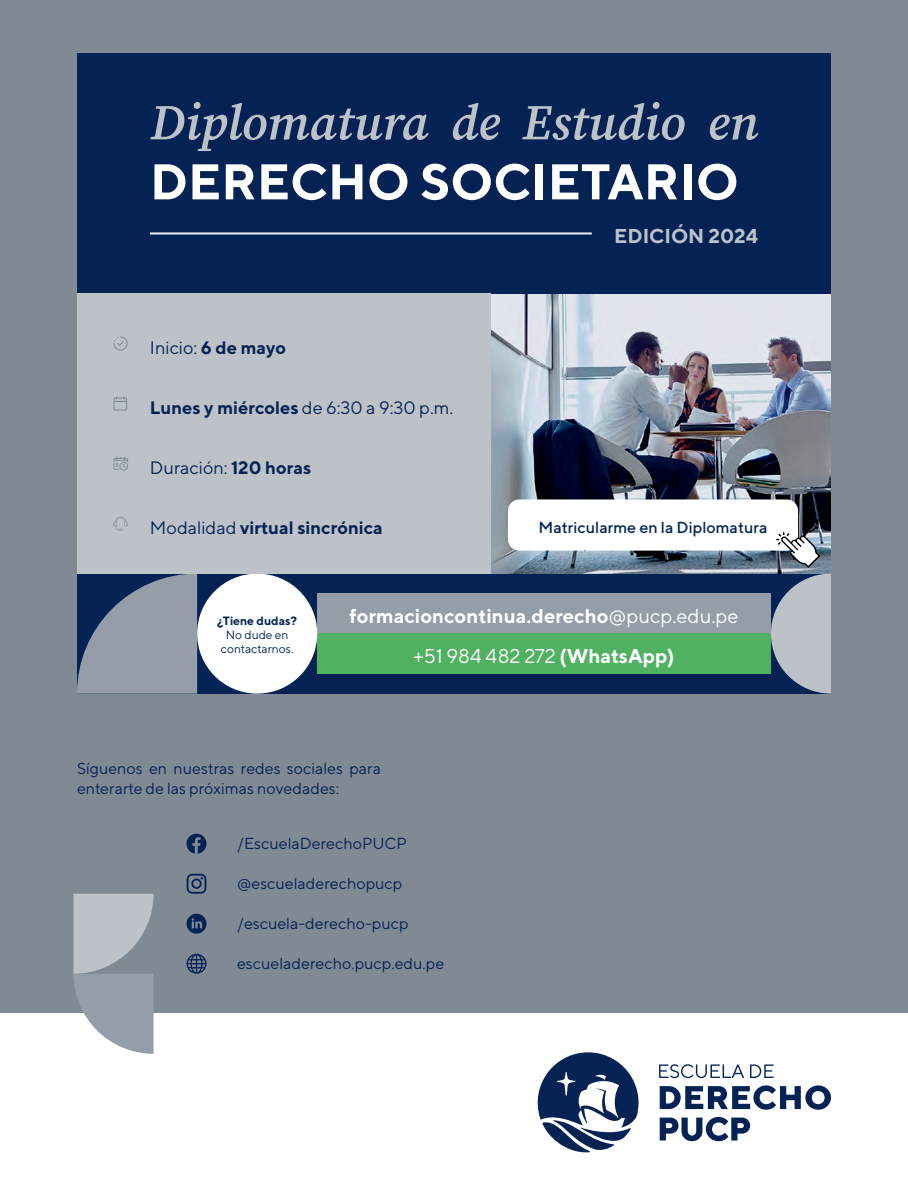
<style>
.page{position:relative;width:908px;height:1191px;background:#fff}
.page>*{position:absolute;margin:0;border:0;box-sizing:border-box;transform-origin:0 0}
.t1{font:italic 600 50px "Source Serif Pro";color:#bcc2c8}
.t2{font:700 50px "TT Norms";color:#fff}
.t3{font:700 20px "TT Norms";color:#fff}
.t4{font:20px "TT Norms";color:#fff}
.t5{font:700 20px "TT Norms";color:#bcc2c8}
.t6{font:700 18px "TT Norms";color:#042354}
.t7{font:18px "TT Norms";color:#042354}
.t8{font:16px/20px "TT Norms";color:#042354}
.t9{font:500 16px "TT Norms";color:#042354}
.t10{font:12px/14px "TT Norms";color:#042354;text-align:center}
.t11{font:700 12px "TT Norms";color:#042354}
.s1{font-weight:700}
.s2{font-weight:400}
</style>
<div class="page">
<div style="left:0;top:0;width:907px;height:1191px;background:#808a94"></div>
<div style="left:77px;top:573px;width:753px;height:120px;background:#042354"></div>
<div style="left:317px;top:593px;width:453px;height:40px;background:#949da8"></div>
<div style="left:317px;top:633px;width:453px;height:40px;background:#50b161"></div>
<svg style="left:186px;top:833px;width:20px;height:20px"></svg>
<svg style="left:186px;top:873px;width:20px;height:20px"></svg>
<svg style="left:186px;top:913px;width:20px;height:20px"></svg>
<svg style="left:186px;top:953px;width:20px;height:20px"></svg>
<img style="left:490px;top:293px;width:340px;height:280px">
<div style="left:197px;top:573px;width:120px;height:120px;background:#fff;border-radius:50%"></div>
<svg style="left:77px;top:573px;width:120px;height:120px"></svg>
<div style="left:77px;top:53px;width:753px;height:240px;background:#042354"></div>
<hr style="left:150px;top:232px;width:441px;height:2px;background:#eee">
<div style="left:77px;top:293px;width:413px;height:280px;background:#bcc2c8"></div>
<svg style="left:113px;top:396px;width:14px;height:14px"></svg>
<svg style="left:113px;top:336px;width:15px;height:14px"></svg>
<svg style="left:113px;top:516px;width:15px;height:14px"></svg>
<svg style="left:113px;top:456px;width:15px;height:14px"></svg>
<div style="left:507px;top:499px;width:290px;height:51px;background:#fff;border-radius:11px"></div>
<svg style="left:770px;top:532px;width:60px;height:161px"></svg>
<div style="left:0;top:1013px;width:907px;height:178px;background:#fff"></div>
<svg style="left:537px;top:1052px;width:101px;height:101px"></svg>
<svg style="left:659px;top:1064px;width:84px;height:14px"></svg>
<svg style="left:750px;top:1064px;width:23px;height:14px"></svg>
<svg style="left:659px;top:1085px;width:171px;height:24px"></svg>
<svg style="left:659px;top:1117px;width:90px;height:24px"></svg>
<svg style="left:73px;top:893px;width:80px;height:160px"></svg>
<h1 class="t1" style="left:150px;top:89px;width:609px">Diplomatura de Estudio en</h1>
<h1 class="t2" style="left:150px;top:150px;width:590px">DERECHO SOCIETARIO</h1>
<p class="t5" style="left:614px;top:223px;width:145px">EDICIÓN 2024</p>
<p class="t7" style="left:150px;top:336px;width:137px">Inicio: <span class="s1">6 de mayo</span></p>
<p class="t6" style="left:150px;top:396px;width:304px">Lunes y miércoles <span class="s2">de 6:30 a 9:30 p.m.</span></p>
<p class="t7" style="left:150px;top:456px;width:163px">Duración: <span class="s1">120 horas</span></p>
<p class="t6" style="left:150px;top:516px;width:234px"><span class="s2">Modalidad</span> virtual sincrónica</p>
<p class="t9" style="left:538px;top:517px;width:230px">Matricularme en la Diplomatura</p>
<p class="t11" style="left:217px;top:613px;width:81px">¿Tiene dudas?</p>
<p class="t10" style="left:221px;top:628px;width:74px">No dude en contactarnos.</p>
<p class="t3" style="left:349px;top:603px;width:390px">formacioncontinua.derecho<span class="s2">@pucp.edu.pe</span></p>
<p class="t4" style="left:413px;top:644px;width:262px">+51 984 482 272 <span class="s1">(WhatsApp)</span></p>
<p class="t8" style="left:77px;top:757px;width:305px">Síguenos en nuestras redes sociales para enterarte de las próximas novedades:</p>
<p class="t8" style="left:237px;top:833px;width:171px">/EscuelaDerechoPUCP</p>
<p class="t8" style="left:237px;top:873px;width:167px">@escueladerechopucp</p>
<p class="t8" style="left:237px;top:913px;width:173px">/escuela-derecho-pucp</p>
<p class="t8" style="left:237px;top:953px;width:209px">escueladerecho.pucp.edu.pe</p>
</div>
